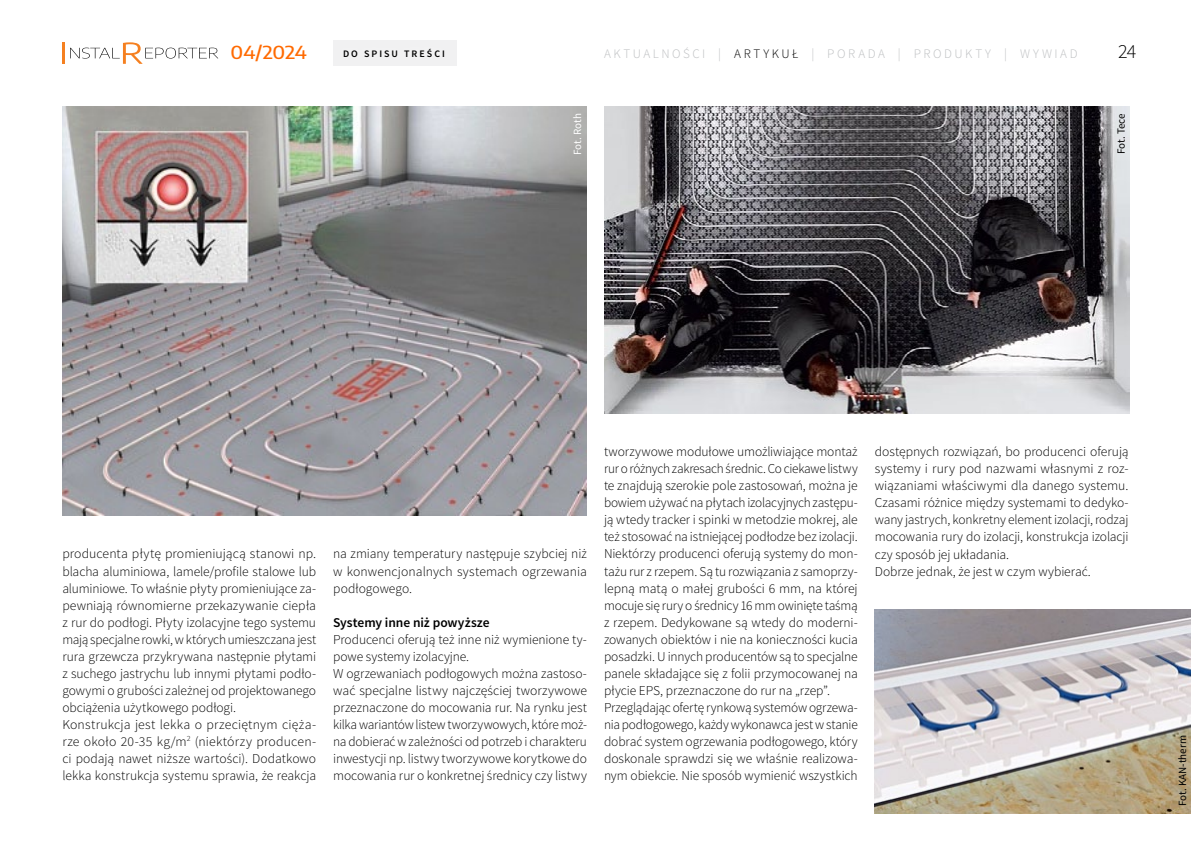
<style>
.page{position:relative;width:1191px;height:842px;background:#fff}
.page>*{position:absolute;margin:0;border:0;box-sizing:border-box;transform-origin:0 0}
.t1{font:300 20px "Source Sans Pro";color:#000}
.t2{font:500 18px "Encode Sans";letter-spacing:-.015em;color:#ff6a00;scale:1.11 1}
.t3{font:300 13.5px/17px "Source Sans Pro";letter-spacing:-.005em;color:#000}
.t4{font:600 13.5px "Source Sans Pro";letter-spacing:-.005em;color:#000}
.t5{font:300 13px "Source Sans Pro";letter-spacing:.195em;color:#bcbec0}
.t6{font:11px "Source Sans Pro";color:#000}
.t7{font:11px "Source Sans Pro";color:#fff}
.t8{font:600 9.9px "Source Sans Pro";letter-spacing:.205em;color:#000}
.s1{color:#000}
</style>
<div class="page">
<hr style="left:62px;top:43px;width:3px;height:21px;background:#f58020">
<svg style="left:70px;top:42px;width:148px;height:22px"></svg>
<div style="left:333px;top:41px;width:123px;height:25px;background:#f1f1f2"></div>
<img style="left:604px;top:106px;width:525px;height:308px">
<img style="left:874px;top:609px;width:317px;height:204px">
<img style="left:62px;top:106px;width:525px;height:410px">
<h2 class="t2" style="left:230px;top:40px;width:70px">04/2024</h2>
<p class="t8" style="left:343px;top:47px;width:103px">do spisu treści</p>
<p class="t5" style="left:604px;top:46px;width:459px">AKTUALNOŚCI | <span class="s1">ARTYKUŁ</span> | PORADa | PRODUKTY | wywiad</p>
<h1 class="t1" style="left:1118px;top:39px;width:20px">24</h1>
<p class="t7" style="left:571px;top:155px;width:44px;rotate:-90deg">Fot. Roth</p>
<p class="t6" style="left:1114px;top:154px;width:42px;rotate:-90deg">Fot. Tece</p>
<p class="t3" style="left:62px;top:546px;width:255px">producenta płytę promieniującą stanowi np. blacha aluminiowa, lamele/profile stalowe lub aluminiowe. To właśnie płyty promieniujące za&shy;pewniają równomierne przekazywanie ciepła z rur do podłogi. Płyty izolacyjne tego systemu mają specjalne rowki, w których umieszczana jest rura grzewcza przykrywana następnie płytami z suchego jastrychu lub innymi płytami podło&shy;gowymi o grubości zależnej od projektowanego obciążenia użytkowego podłogi.<br>Konstrukcja jest lekka o przeciętnym cięża&shy;rze około 20-35 kg/m<sup>2</sup> (niektórzy producen&shy;ci podają nawet niższe wartości). Dodatkowo lekka konstrukcja systemu sprawia, że reakcja</p>
<p class="t3" style="left:333px;top:546px;width:255px;text-align:justify">na zmiany temperatury następuje szybciej niż w konwencjonalnych systemach ogrzewania podłogowego.</p>
<p class="t4" style="left:333px;top:613px;width:158px">Systemy inne niż powyższe</p>
<p class="t3" style="left:333px;top:631px;width:255px">Producenci oferują też inne niż wymienione ty&shy;powe systemy izolacyjne.<br>W ogrzewaniach podłogowych można zastoso&shy;wać specjalne listwy najczęściej tworzywowe przeznaczone do mocowania rur. Na rynku jest kilka wariantów listew tworzywowych, które moż&shy;na dobierać w zależności od potrzeb i charakteru inwestycji np. listwy tworzywowe korytkowe do mocowania rur o konkretnej średnicy czy listwy</p>
<p class="t3" style="left:604px;top:443px;width:255px">tworzywowe modułowe umożliwiające montaż rur o różnych zakresach średnic. Co ciekawe listwy te znajdują szerokie pole zastosowań, można je bowiem używać na płytach izolacyjnych zastępu&shy;ją wtedy tracker i spinki w metodzie mokrej, ale też stosować na istniejącej podłodze bez izolacji.<br>Niektórzy producenci oferują systemy do mon&shy;tażu rur z rzepem. Są tu rozwiązania z samoprzy&shy;lepną matą o małej grubości 6 mm, na której mocuje się rury o średnicy 16 mm owinięte taśmą z rzepem. Dedykowane są wtedy do moderni&shy;zowanych obiektów i nie na konieczności kucia posadzki. U innych producentów są to specjalne panele składające się z folii przymocowanej na płycie EPS, przeznaczone do rur na „rzep”.<br>Przeglądając ofertę rynkową systemów ogrzewa&shy;nia podłogowego, każdy wykonawca jest w stanie dobrać system ogrzewania podłogowego, który doskonale sprawdzi się we właśnie realizowa&shy;nym obiekcie. Nie sposób wymienić wszystkich</p>
<p class="t3" style="left:874px;top:443px;width:255px">dostępnych rozwiązań, bo producenci oferują systemy i rury pod nazwami własnymi z roz&shy;wiązaniami właściwymi dla danego systemu.<br>Czasami różnice między systemami to dedyko&shy;wany jastrych, konkretny element izolacji, rodzaj mocowania rury do izolacji, konstrukcja izolacji czy sposób jej układania.<br>Dobrze jednak, że jest w czym wybierać.</p>
<p class="t6" style="left:1175px;top:806px;width:72px;rotate:-90deg">Fot. KAN‑therm</p>
</div>
